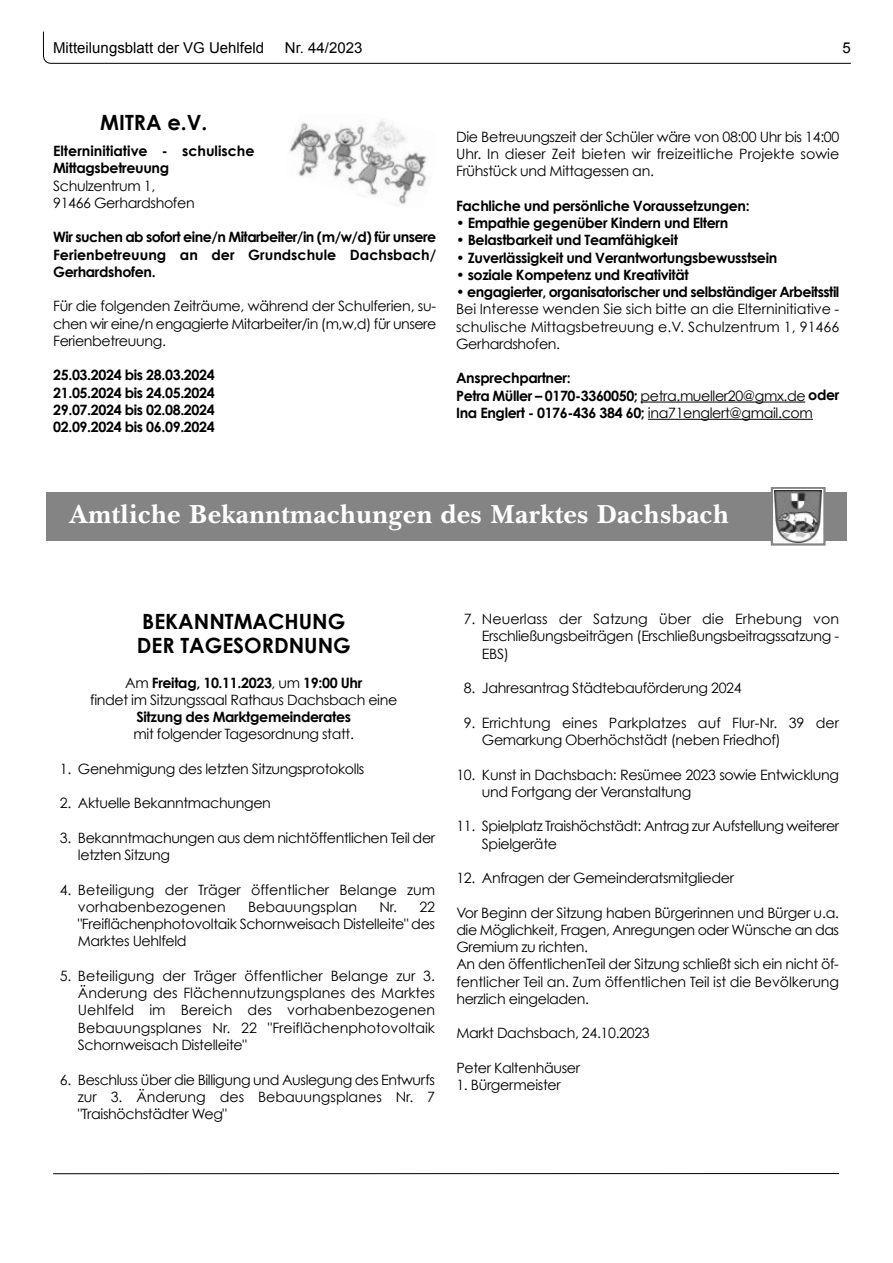
<style>
.page{position:relative;width:893px;height:1263px;background:#fff}
.page>*{position:absolute;margin:0;border:0;box-sizing:border-box;transform-origin:0 0}
.t1{font:700 26.7px "Baskerville BT";color:#fff}
.t2{font:700 21px/24px "Century Gothic";color:#000}
.t3{font:15px "Arial";color:#000}
.t4{font:14.25px/17.2px "Century Gothic";letter-spacing:-.025em;color:#000;text-align:justify}
.t5{font:700 14.25px/17.2px "Century Gothic";letter-spacing:-.025em;color:#000;text-align:justify}
.t6{font:14.25px/17.2px "Century Gothic";color:#000}
.t7{font:700 14.25px/17.2px "Century Gothic";color:#000}
.s1{font-weight:400}
.s2{font-weight:700}
.s3{color:#fff}
</style>
<div class="page">
<svg style="left:43px;top:31px;width:808px;height:33px"></svg>
<hr style="left:640px;top:402px;width:165px;height:1px;background:#000">
<hr style="left:648px;top:419px;width:165px;height:1px;background:#000">
<img style="left:290px;top:121px;width:139px;height:83px">
<div style="left:47px;top:492px;width:800px;height:48px;background:#848484"></div>
<div style="left:773px;top:489px;width:50px;height:54px;background:#fff"></div>
<div style="left:771px;top:487px;width:55px;height:59px;border:2px solid #848484"></div>
<img style="left:774px;top:490px;width:48px;height:52px">
<hr style="left:53px;top:1173px;width:786px;height:1px;background:#000">
<p class="t3" style="left:53px;top:42px;width:212px">Mitteilungsblatt der VG Uehlfeld</p>
<p class="t3" style="left:285px;top:42px;width:79px">Nr. 44/2023</p>
<p class="t3" style="left:842px;top:42px;width:10px">5</p>
<h2 class="t2" style="left:100px;top:112px;width:109px">MITRA e.V.</h2>
<p class="t7" style="left:53px;top:143px;width:203px">Elterninitiative - schulische<br>Mittagsbetreuung</p>
<p class="t4" style="left:53px;top:178px;width:143px">Schulzentrum 1,<br>91466 Gerhardshofen</p>
<p class="t5" style="left:53px;top:230px;width:385px">Wir suchen ab sofort eine/n Mitarbeiter/in (m/w/d) f¸r unsere Ferienbetreuung an der Grundschule Dachsbach/ Gerhardshofen.</p>
<p class="t4" style="left:53px;top:299px;width:385px">F¸r die folgenden Zeitr‰ume, w‰hrend der Schulferien, su&shy;chen wir eine/n engagierte Mitarbeiter/in (m,w,d) f¸r unsere Ferienbetreuung.</p>
<p class="t5" style="left:53px;top:368px;width:163px">25.03.2024 bis 28.03.2024<br>21.05.2024 bis 24.05.2024<br>29.07.2024 bis 02.08.2024<br>02.09.2024 bis 06.09.2024</p>
<p class="t4" style="left:456px;top:129px;width:385px">Die Betreuungszeit der Sch¸ler w‰re von 08:00 Uhr bis 14:00<br>Uhr. In dieser Zeit bieten wir freizeitliche Projekte sowie Fr¸hst¸ck und Mittagessen an.</p>
<p class="t5" style="left:456px;top:198px;width:385px;text-align:left">Fachliche und persˆnliche Voraussetzungen:<br>ï Empathie gegen¸ber Kindern und Eltern<br>ï Belastbarkeit und Teamf‰higkeit<br>ï Zuverl‰ssigkeit und Verantwortungsbewusstsein<br>ï soziale Kompetenz und Kreativit‰t<br>ï engagierter, organisatorischer und selbst‰ndiger Arbeitsstil</p>
<p class="t4" style="left:456px;top:302px;width:385px">Bei Interesse wenden Sie sich bitte an die Elterninitiative - schulische Mittagsbetreuung e.V. Schulzentrum 1, 91466<br>Gerhardshofen.</p>
<p class="t5" style="left:456px;top:371px;width:385px;text-align:left">Ansprechpartner:<br>Petra M¸ller ñ 0170-3360050; <span class="s1">petra.mueller20@gmx.de</span> oder<br>Ina Englert - 0176-436 384 60; <span class="s1">ina71englert@gmail.com</span></p>
<h1 class="t1" style="left:69px;top:504px;width:661px">Amtliche Bekanntmachungen des Marktes Dachsbach</h1>
<h2 class="t2" style="left:137px;top:611px;width:216px">BEKANNTMACHUNG<br>DER TAGESORDNUNG</h2>
<p class="t4" style="left:90px;top:675px;width:309px;text-align:center">Am <span class="s2">Freitag, 10.11.2023</span>, um <span class="s2">19:00 Uhr<br></span>findet im Sitzungssaal Rathaus Dachsbach eine</p>
<p class="t5" style="left:136px;top:709px;width:216px">Sitzung des Marktgemeinderates</p>
<p class="t4" style="left:134px;top:727px;width:222px">mit folgender Tagesordnung statt.</p>
<p class="t4" style="left:52px;top:761px;width:314px"><span class="s3">0</span>1. Genehmigung des letzten Sitzungsprotokolls</p>
<p class="t4" style="left:52px;top:796px;width:220px"><span class="s3">0</span>2. Aktuelle Bekanntmachungen</p>
<p class="t4" style="left:78px;top:830px;width:359px;text-indent:-26px"><span class="s3">0</span>3. Bekanntmachungen aus dem nichtˆffentlichen Teil der letzten Sitzung</p>
<p class="t6" style="left:78px;top:882px;width:359px;text-indent:-26px"><span class="s3">0</span>4. Beteiligung der Tr‰ger ˆffentlicher Belange zum vorhabenbezogenen</p>
<p class="t4" style="left:78px;top:899px;width:359px;text-indent:301px">Nr. 22 "Freifl‰chenphotovoltaik Schornweisach Distelleite" des Marktes Uehlfeld</p>
<p class="t4" style="left:78px;top:968px;width:359px;text-indent:-26px"><span class="s3">0</span>5. Beteiligung der Tr‰ger ˆffentlicher Belange zur 3. ƒnderung des Fl‰chennutzungsplanes des Marktes Uehlfeld im Bereich des vorhabenbezogenen Bebauungsplanes Nr. 22 "Freifl‰chenphotovoltaik Schornweisach Distelleite"</p>
<p class="t4" style="left:78px;top:1072px;width:359px;text-indent:-26px"><span class="s3">0</span>6. Beschluss ¸ber die Billigung und Auslegung des Entwurfs zur 3. ƒnderung des Bebauungsplanes Nr. 7 "Traishˆchst‰dter Weg"</p>
<p class="t6" style="left:248px;top:899px;width:111px">Bebauungsplan</p>
<p class="t4" style="left:482px;top:611px;width:359px;text-indent:-26px"><span class="s3">0</span>7. Neuerlass der Satzung ¸ber die Erhebung von Erschlieflungsbeitr‰gen (Erschlieflungsbeitragssatzung - EBS)</p>
<p class="t4" style="left:456px;top:680px;width:287px"><span class="s3">0</span>8. Jahresantrag St‰dtebaufˆrderung 2024</p>
<p class="t6" style="left:482px;top:715px;width:359px;text-indent:-26px"><span class="s3">0</span>9. Errichtung eines Parkplatzes auf Flur-Nr. 39 der<br>Gemarkung Oberhˆchst‰dt (neben Friedhof)</p>
<p class="t4" style="left:482px;top:767px;width:359px;text-indent:-26px">10. Kunst in Dachsbach: Res¸mee 2023 sowie Entwicklung und Fortgang der Veranstaltung</p>
<p class="t4" style="left:482px;top:819px;width:359px;text-indent:-26px">11. Spielplatz Traishˆchst‰dt: Antrag zur Aufstellung weiterer<br>Spielger‰te</p>
<p class="t4" style="left:456px;top:870px;width:279px">12. Anfragen der Gemeinderatsmitglieder</p>
<p class="t4" style="left:456px;top:905px;width:384px;text-align:left">Vor Beginn der Sitzung haben B¸rgerinnen und B¸rger u.a. die Mˆglichkeit, Fragen, Anregungen oder W¸nsche an das Gremium zu richten.<br>An den ˆffentlichenTeil der Sitzung schlieflt sich ein nicht ˆf&shy;fentlicher Teil an. Zum ˆffentlichen Teil ist die Bevˆlkerung herzlich eingeladen.</p>
<p class="t4" style="left:456px;top:1026px;width:195px">Markt Dachsbach, 24.10.2023</p>
<p class="t4" style="left:456px;top:1060px;width:125px">Peter Kaltenh‰user</p>
<p class="t4" style="left:456px;top:1077px;width:106px">1. B¸rgermeister</p>
</div>
